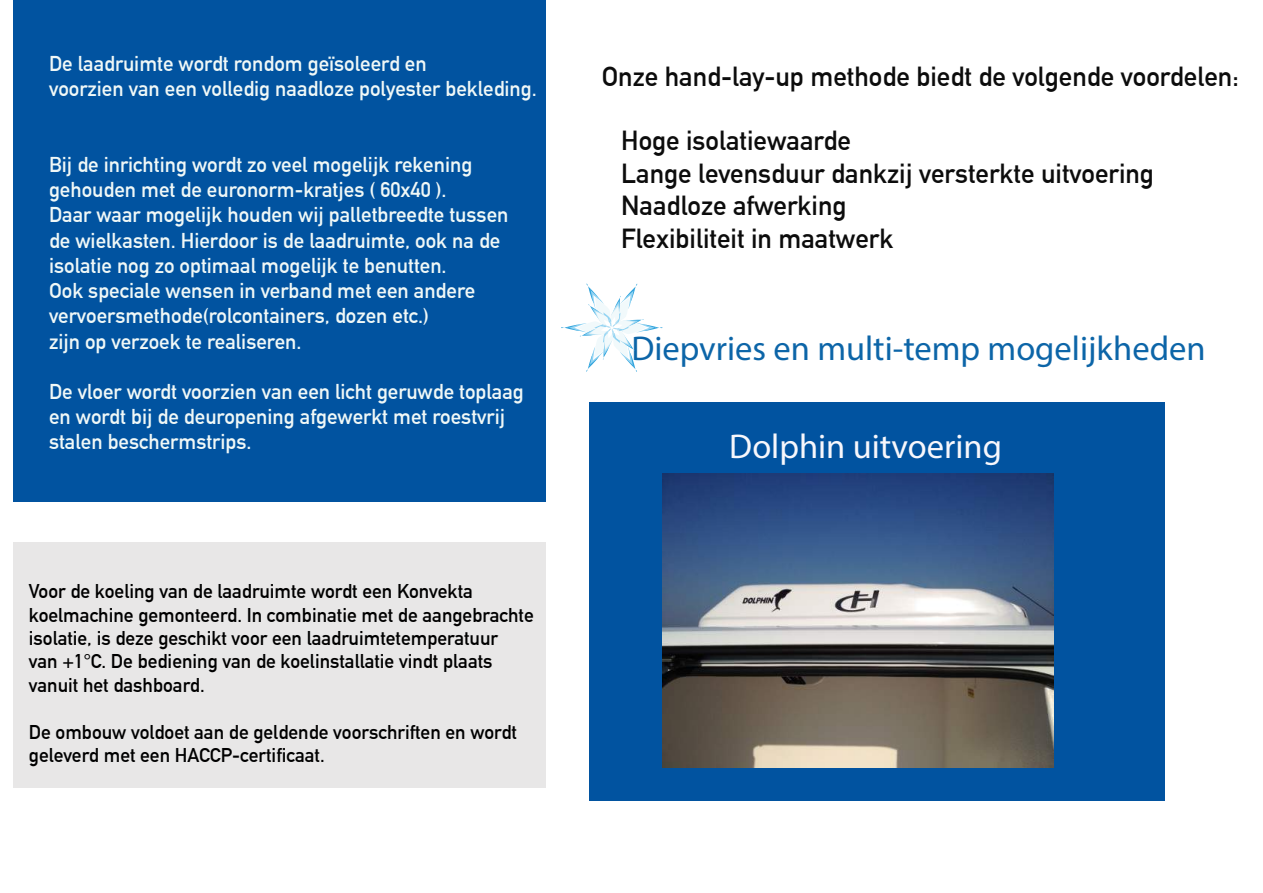
<style>
.page{position:relative;width:1263px;height:893px;background:#fff}
.page>*{position:absolute;margin:0;border:0;box-sizing:border-box;transform-origin:0 0}
.t1{font:34.5px "Myriad Pro";color:#0c65a8}
.t2{font:34.5px "Myriad Pro";color:#f7f7fc}
.t3{font:700 27px/32.4px "DIN Alternate";color:#0c0c0c}
.t4{font:700 21px/25.2px "DIN Alternate";color:#f0f8f7}
.t5{font:700 19.5px/23.4px "DIN Alternate";color:#000}
</style>
<div class="page">
<div style="left:590px;top:402px;width:575px;height:398px;background:#0153a0"></div>
<div style="left:14px;top:542px;width:532px;height:246px;background:#e8e7e7"></div>
<div style="left:14px;top:0;width:532px;height:501px;background:#0153a0"></div>
<svg style="left:561px;top:284px;width:101px;height:88px"></svg>
<img style="left:662px;top:473px;width:392px;height:294px">
<p class="t4" style="left:49px;top:50px;width:489px">De laadruimte wordt rondom geïsoleerd en<br>voorzien van een volledig naadloze polyester bekleding.</p>
<p class="t4" style="left:49px;top:151px;width:461px">Bij de inrichting wordt zo veel mogelijk rekening gehouden met de euronorm-kratjes ( 60x40 ).<br>Daar waar mogelijk houden wij palletbreedte tussen de wielkasten. Hierdoor is de laadruimte, ook na de isolatie nog zo optimaal mogelijk te benutten.<br>Ook speciale wensen in verband met een andere vervoersmethode(rolcontainers, dozen etc.)<br>zijn op verzoek te realiseren.</p>
<p class="t4" style="left:49px;top:377px;width:476px">De vloer wordt voorzien van een licht geruwde toplaag en wordt bij de deuropening afgewerkt met roestvrij stalen beschermstrips.</p>
<p class="t5" style="left:29px;top:578px;width:506px">Voor de koeling van de laadruimte wordt een Konvekta koelmachine gemonteerd. In combinatie met de aangebrachte isolatie, is deze geschikt voor een laadruimtetemperatuur<br>van +1℃. De bediening van de koelinstallatie vindt plaats vanuit het dashboard.</p>
<p class="t5" style="left:29px;top:719px;width:490px">De ombouw voldoet aan de geldende voorschriften en wordt geleverd met een HACCP-certificaat.</p>
<p class="t3" style="left:602px;top:58px;width:639px">Onze hand-lay-up methode biedt de volgende voordelen:</p>
<p class="t3" style="left:621px;top:123px;width:534px">Hoge isolatiewaarde<br>Lange levensduur dankzij versterkte uitvoering<br>Naadloze afwerking<br>Flexibiliteit in maatwerk</p>
<h1 class="t1" style="left:631px;top:328px;width:576px">Diepvries en multi-temp mogelijkheden</h1>
<h1 class="t2" style="left:729px;top:425px;width:274px">Dolphin uitvoering</h1>
</div>
